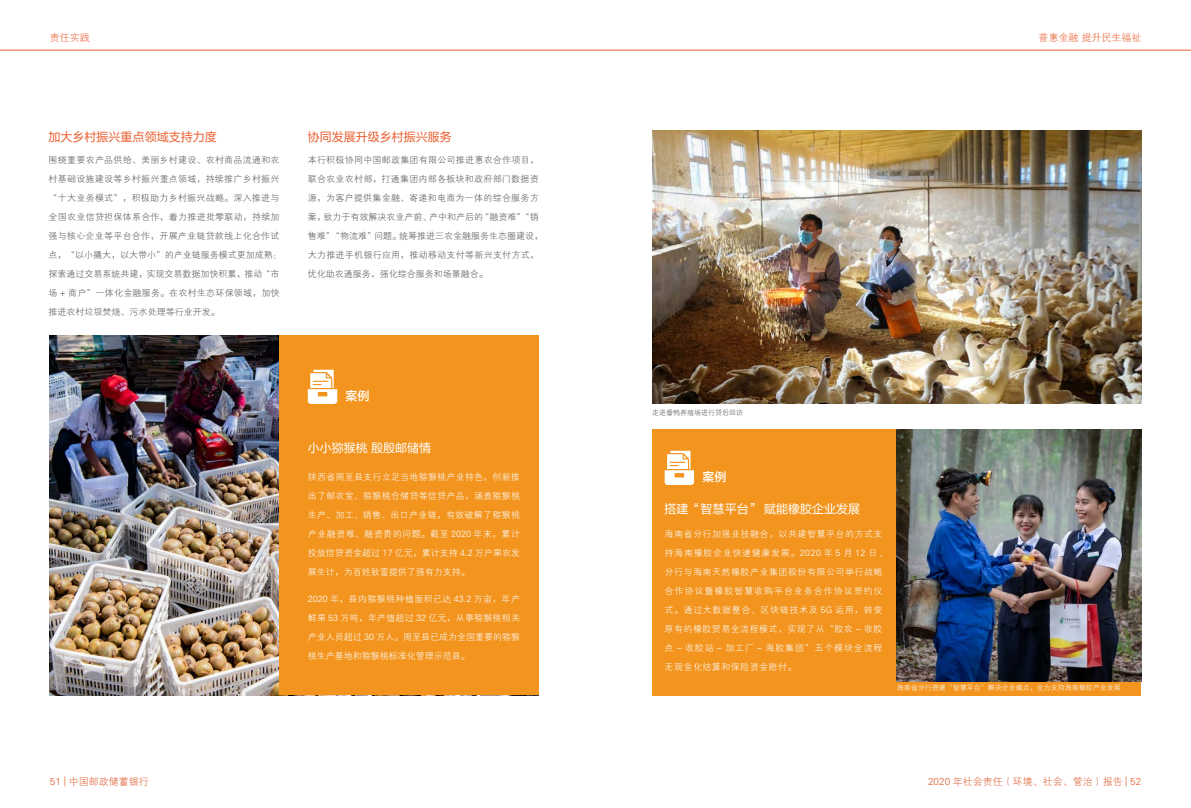
<style>
.page{position:relative;width:1191px;height:808px;background:#fff}
.page>*{position:absolute;margin:0;border:0;box-sizing:border-box;transform-origin:0 0}
.t1{font:12px "FZLTHJW GB1 0";color:#eb5f31}
.t2{font:12px "FZLTHJW GB1 0";color:#fff}
.t3{font:12px "FZLTZHJW GB1 0";color:#fff}
.t4{font:10px "FZXH1 JW GB1 0";color:#df5d32}
.t5{font:10px "FZXH1 JW GB1 0";color:#eb5f31}
.t6{font:9px/19px "FZXH1 JW GB1 0";letter-spacing:.005em;color:#fff;text-align:justify}
.t7{font:9px/19px "FZXH1 JW GB1 0";letter-spacing:.03em;color:#595757}
.t8{font:7px "FZXH1 JW GB1 0";color:#fff}
.t9{font:7px "FZXH1 JW GB1 0";color:#585757}
.s1{color:#eb5f31}
</style>
<div class="page">
<hr style="left:0;top:50px;width:1191px;height:1px;background:#eb5f31">
<img style="left:50px;top:336px;width:229px;height:359px">
<div style="left:279px;top:336px;width:260px;height:359px;background:#f2941d"></div>
<svg style="left:308px;top:370px;width:29px;height:34px"></svg>
<div style="left:652px;top:429px;width:489px;height:266px;background:#f2941d"></div>
<img style="left:652px;top:130px;width:489px;height:274px">
<img style="left:896px;top:429px;width:245px;height:252px">
<svg style="left:664px;top:451px;width:30px;height:34px"></svg>
<p class="t5" style="left:50px;top:33px;width:41px">责任实践</p>
<p class="t5" style="left:1038px;top:33px;width:104px">普惠金融 提升民生福祉</p>
<h1 class="t1" style="left:49px;top:130px;width:169px">加大乡村振兴重点领域支持力度</h1>
<h1 class="t1" style="left:308px;top:130px;width:145px">协同发展升级乡村振兴服务</h1>
<p class="t7" style="left:49px;top:150px;width:235px">围绕重要农产品供给、美丽乡村建设、农村商品流通和农村基础设施建设等乡村振兴重点领域，持续推广乡村振兴“十大业务模式”，积极助力乡村振兴战略。深入推进与全国农业信贷担保体系合作，着力推进批零联动，持续加强与核心企业等平台合作，开展产业链贷款线上化合作试点，“以小撬大，以大带小”的产业链服务模式更加成熟；探索通过交易系统共建，实现交易数据加快积累，推动“市场 + 商户”一体化金融服务。在农村生态环保领域，加快推进农村垃圾焚烧、污水处理等行业开发。</p>
<p class="t7" style="left:308px;top:150px;width:237px">本行积极协同中国邮政集团有限公司推进惠农合作项目，联合农业农村部，打通集团内部各板块和政府部门数据资源，为客户提供集金融、寄递和电商为一体的综合服务方案，致力于有效解决农业产前、产中和产后的“融资难”“销售难”“物流难”问题。统筹推进三农金融服务生态圈建设，大力推进手机银行应用，推动移动支付等新兴支付方式，优化助农通服务，强化综合服务和场景融合。</p>
<h1 class="t3" style="left:345px;top:390px;width:25px">案例</h1>
<h1 class="t2" style="left:308px;top:441px;width:125px">小小猕猴桃 殷殷邮储情</h1>
<p class="t6" style="left:308px;top:467px;width:214px">陕西省周至县支行立足当地猕猴桃产业特色，创新推出了邮农宝、猕猴桃仓储贷等信贷产品，涵盖猕猴桃生产、加工、销售、出口产业链，有效破解了猕猴桃产业融资难、融资贵的问题。截至 2020 年末，累计投放信贷资金超过 17 亿元，累计支持 4.2 万户果农发展生计，为百姓致富提供了强有力支持。</p>
<p class="t6" style="left:308px;top:590px;width:214px">2020 年，县内猕猴桃种植面积已达 43.2 万亩，年产鲜果 53 万吨，年产值超过 32 亿元，从事猕猴桃相关产业人员超过 30 万人。周至县已成为全国重要的猕猴桃生产基地和猕猴桃标准化管理示范县。</p>
<p class="t9" style="left:652px;top:409px;width:92px">走进番鸭养殖场进行贷后回访</p>
<h1 class="t3" style="left:702px;top:471px;width:25px">案例</h1>
<h1 class="t2" style="left:664px;top:502px;width:197px">搭建“智慧平台” 赋能橡胶企业发展</h1>
<p class="t6" style="left:664px;top:524px;width:219px">海南省分行加强业技融合，以共建智慧平台的方式支持海南橡胶企业快速健康发展。2020 年 5 月 12 日 ,分行与海南天然橡胶产业集团股份有限公司举行战略合作协议暨橡胶智慧收购平台业务合作协议签约仪式。通过大数据整合、区块链技术及 5G 运用，转变原有的橡胶贸易全流程模式，实现了从“胶农 - 收胶点 - 收胶站 - 加工厂 - 海胶集团”五个模块全流程无现金化结算和保险资金赔付。</p>
<p class="t8" style="left:896px;top:684px;width:225px">海南省分行搭建“智慧平台”解决企业痛点，全力支持海南橡胶产业发展</p>
<p class="t4" style="left:50px;top:776px;width:100px">51 | 中国邮政储蓄银行</p>
<p class="t4" style="left:928px;top:776px;width:215px">2020 年社会责任（环境、社会、管治）报告 | <span class="s1">52</span></p>
</div>
